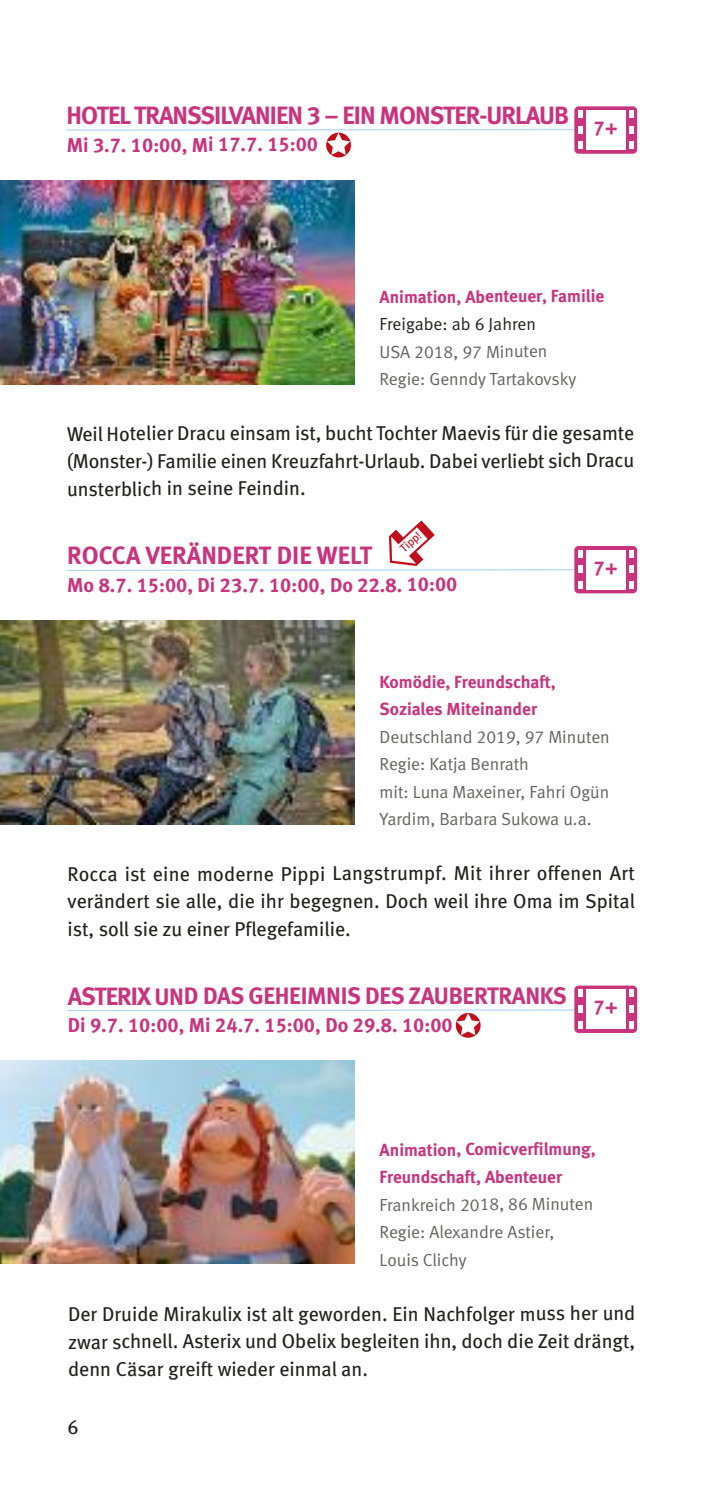
<style>
.page{position:relative;width:702px;height:1489px;background:#fff}
.page>*{position:absolute;margin:0;border:0;box-sizing:border-box;transform-origin:0 0}
.t1{font:25px "Meta Bold LF";letter-spacing:-.04em;color:#c8347e}
.t2{font:25px "Meta Bold LF";color:#c8347e}
.t3{font:23.75px "Meta Bold LF";letter-spacing:-.015em;color:#c8347e}
.t4{font:20px/27.5px "Meta Book LF";color:#222221;text-align:justify}
.t5{font:20px "Meta Bold LF";color:#c8347e}
.t6{font:17.5px/27.5px "Meta Normal LF";color:#646463}
.t7{font:17.5px/27.5px "Meta Bold LF";color:#c8347e}
.t8{font:17.5px "Meta Normal LF";color:#222221}
.t9{font:11.75px "Meta Book LF";color:#c20e1a}
.s1{font-size:25px}
</style>
<div class="page">
<hr style="left:67px;top:129px;width:567px;height:2px;background:#b2d8f6">
<hr style="left:67px;top:569px;width:567px;height:2px;background:#b2d8f6">
<hr style="left:68px;top:1009px;width:567px;height:2px;background:#b2d8f6">
<img style="left:0;top:620px;width:354px;height:204px">
<img style="left:0;top:181px;width:354px;height:203px">
<img style="left:0;top:1060px;width:354px;height:203px">
<div style="left:574px;top:106px;width:63px;height:48px;background:#c8347e;border-radius:4px"></div>
<div style="left:586px;top:110px;width:39px;height:39px;background:#fff"></div>
<svg style="left:578px;top:110px;width:4px;height:8px"></svg>
<svg style="left:578px;top:141px;width:4px;height:8px"></svg>
<svg style="left:578px;top:126px;width:4px;height:8px"></svg>
<svg style="left:629px;top:110px;width:4px;height:8px"></svg>
<svg style="left:629px;top:141px;width:4px;height:8px"></svg>
<svg style="left:629px;top:126px;width:4px;height:8px"></svg>
<div style="left:574px;top:546px;width:63px;height:47px;background:#c8347e;border-radius:4px"></div>
<div style="left:586px;top:550px;width:39px;height:39px;background:#fff"></div>
<svg style="left:578px;top:550px;width:4px;height:7px"></svg>
<svg style="left:578px;top:581px;width:4px;height:7px"></svg>
<svg style="left:578px;top:565px;width:4px;height:8px"></svg>
<svg style="left:629px;top:550px;width:4px;height:7px"></svg>
<svg style="left:629px;top:581px;width:4px;height:7px"></svg>
<svg style="left:629px;top:565px;width:4px;height:8px"></svg>
<div style="left:574px;top:985px;width:63px;height:47px;background:#c8347e;border-radius:4px"></div>
<div style="left:586px;top:989px;width:39px;height:39px;background:#fff"></div>
<svg style="left:578px;top:989px;width:4px;height:8px"></svg>
<svg style="left:578px;top:1021px;width:4px;height:7px"></svg>
<svg style="left:578px;top:1005px;width:4px;height:7px"></svg>
<svg style="left:629px;top:989px;width:4px;height:8px"></svg>
<svg style="left:629px;top:1021px;width:4px;height:7px"></svg>
<svg style="left:629px;top:1005px;width:4px;height:7px"></svg>
<svg style="left:326px;top:133px;width:25px;height:24px"></svg>
<svg style="left:327px;top:133px;width:23px;height:22px"></svg>
<div style="left:456px;top:1012px;width:24px;height:25px;background:#c20e1a;border-radius:50%"></div>
<svg style="left:456px;top:1013px;width:24px;height:22px"></svg>
<svg style="left:389px;top:520px;width:46px;height:46px"></svg>
<p class="t1" style="left:67px;top:106px;width:504px">HOTELTRANSSILVANIEN 3 – EIN MONSTER-URLAUB</p>
<p class="t5" style="left:67px;top:137px;width:253px">Mi 3.7. 10:00, Mi 17.7. 15:00</p>
<p class="t5" style="left:593px;top:121px;width:26px">7+</p>
<p class="t7" style="left:379px;top:284px;width:226px">Animation, Abenteuer, Familie</p>
<p class="t8" style="left:379px;top:317px;width:158px">Freigabe: ab 6 Jahren</p>
<p class="t6" style="left:379px;top:339px;width:198px">USA 2018, 97 Minuten<br>Regie: Genndy Tartakovsky</p>
<p class="t4" style="left:67px;top:421px;width:568px">Weil Hotelier Dracu einsam ist, bucht Tochter Maevis für die gesamte (Monster-) Familie einen Kreuzfahrt-Urlaub. Dabei verliebt sich Dracu unsterblich in seine Feindin.</p>
<p class="t9" style="left:399px;top:547px;width:26px;rotate:-43deg">Tipp!</p>
<p class="t2" style="left:67px;top:546px;width:306px">ROCCA VERÄNDERT DIE WELT</p>
<p class="t5" style="left:67px;top:577px;width:392px">Mo 8.7. 15:00, Di 23.7. 10:00, Do 22.8. 10:00</p>
<p class="t5" style="left:593px;top:560px;width:26px">7+</p>
<p class="t7" style="left:379px;top:669px;width:178px">Komödie, Freundschaft,<br>Soziales Miteinander</p>
<p class="t6" style="left:379px;top:724px;width:232px">Deutschland 2019, 97 Minuten<br>Regie: Katja Benrath<br>mit: Luna Maxeiner, Fahri Ogün<br>Yardim, Barbara Sukowa u.a.</p>
<p class="t4" style="left:68px;top:861px;width:569px">Rocca ist eine moderne Pippi Langstrumpf. Mit ihrer offenen Art verändert sie alle, die ihr begegnen. Doch weil ihre Oma im Spital ist, soll sie zu einer Pflegefamilie.</p>
<p class="t3" style="left:68px;top:987px;width:500px"><span class="s1">ASTERIX</span> UND DAS GEHEIMNIS DES ZAUBERTRANKS</p>
<p class="t5" style="left:68px;top:1017px;width:386px">Di 9.7. 10:00, Mi 24.7. 15:00, Do 29.8. 10:00</p>
<p class="t5" style="left:593px;top:999px;width:26px">7+</p>
<p class="t7" style="left:379px;top:1137px;width:218px">Animation, Comicverfilmung,<br>Freundschaft, Abenteuer</p>
<p class="t6" style="left:379px;top:1191px;width:215px">Frankreich 2018, 86 Minuten<br>Regie: Alexandre Astier,<br>Louis Clichy</p>
<p class="t4" style="left:68px;top:1301px;width:568px">Der Druide Mirakulix ist alt geworden. Ein Nachfolger muss her und zwar schnell. Asterix und Obelix begleiten ihn, doch die Zeit drängt, denn Cäsar greift wieder einmal an.</p>
<p class="t4" style="left:67px;top:1414px;width:13px">6</p>
</div>
